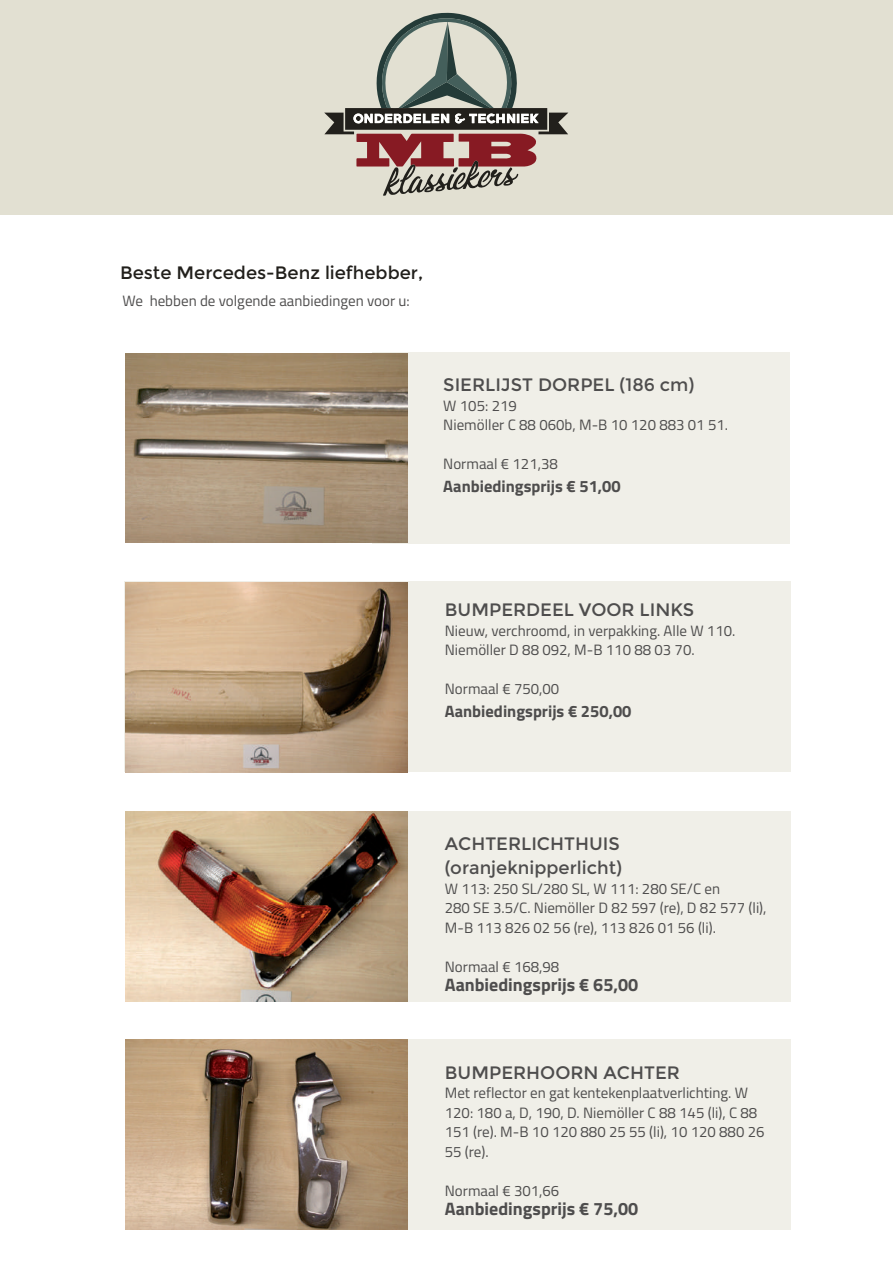
<style>
.page{position:relative;width:893px;height:1263px;background:#fff}
.page>*{position:absolute;margin:0;border:0;box-sizing:border-box;transform-origin:0 0}
.t1{font:18px/24px "Montserrat";color:#4e4d4d}
.t2{font:700 18px "Titillium";color:#4e4d4d}
.t3{font:18px "Montserrat";color:#211f1b}
.t4{font:700 16.5px "Titillium";color:#4e4d4d}
.t5{font:15px/19.5px "Titillium";color:#4e4d4d}
</style>
<div class="page">
<div style="left:372px;top:352px;width:417px;height:191px;background:#f0efe8"></div>
<div style="left:0;top:0;width:893px;height:214px;background:#e2e0d2"></div>
<svg style="left:324px;top:13px;width:244px;height:183px"></svg>
<div style="left:124px;top:582px;width:667px;height:190px;background:#f0efe8"></div>
<div style="left:125px;top:811px;width:666px;height:191px;background:#f0efe8"></div>
<div style="left:125px;top:1039px;width:666px;height:191px;background:#f0efe8"></div>
<img style="left:125px;top:353px;width:282px;height:190px">
<img style="left:125px;top:582px;width:282px;height:191px">
<img style="left:125px;top:811px;width:282px;height:190px">
<img style="left:125px;top:1039px;width:282px;height:190px">
<p class="t3" style="left:120px;top:262px;width:305px">Beste Mercedes-Benz liefhebber,</p>
<p class="t5" style="left:122px;top:290px;width:289px">We hebben de volgende aanbiedingen voor u:</p>
<p class="t1" style="left:443px;top:373px;width:253px">SIERLIJST DORPEL (186 cm)</p>
<p class="t5" style="left:443px;top:395px;width:286px">W 105: 219<br>Niemöller C 88 060b, M-B 10 120 883 01 51.</p>
<p class="t5" style="left:443px;top:454px;width:116px">Normaal € 121,38</p>
<p class="t4" style="left:443px;top:473px;width:179px">Aanbiedingsprijs € 51,00</p>
<p class="t1" style="left:445px;top:598px;width:251px">BUMPERDEEL VOOR LINKS</p>
<p class="t5" style="left:445px;top:620px;width:292px">Nieuw, verchroomd, in verpakking. Alle W 110.<br>Niemöller D 88 092, M-B 110 88 03 70.</p>
<p class="t5" style="left:445px;top:679px;width:116px">Normaal € 750,00</p>
<p class="t4" style="left:445px;top:698px;width:188px">Aanbiedingsprijs € 250,00</p>
<p class="t1" style="left:445px;top:832px;width:179px">ACHTERLICHTHUIS (oranjeknipperlicht)</p>
<p class="t5" style="left:445px;top:878px;width:323px">W 113: 250 SL/280 SL, W 111: 280 SE/C en<br>280 SE 3.5/C. Niemöller D 82 597 (re), D 82 577 (li),<br>M-B 113 826 02 56 (re), 113 826 01 56 (li).</p>
<p class="t5" style="left:445px;top:956px;width:116px">Normaal € 168,98</p>
<p class="t2" style="left:445px;top:971px;width:195px">Aanbiedingsprijs € 65,00</p>
<p class="t1" style="left:445px;top:1060px;width:237px">BUMPERHOORN ACHTER</p>
<p class="t5" style="left:445px;top:1082px;width:321px">Met reflector en gat kentekenplaatverlichting. W 120: 180 a, D, 190, D. Niemöller C 88 145 (li), C 88<br>151 (re). M-B 10 120 880 25 55 (li), 10 120 880 26<br>55 (re).</p>
<p class="t5" style="left:445px;top:1180px;width:116px">Normaal € 301,66</p>
<p class="t2" style="left:445px;top:1195px;width:195px">Aanbiedingsprijs € 75,00</p>
</div>
